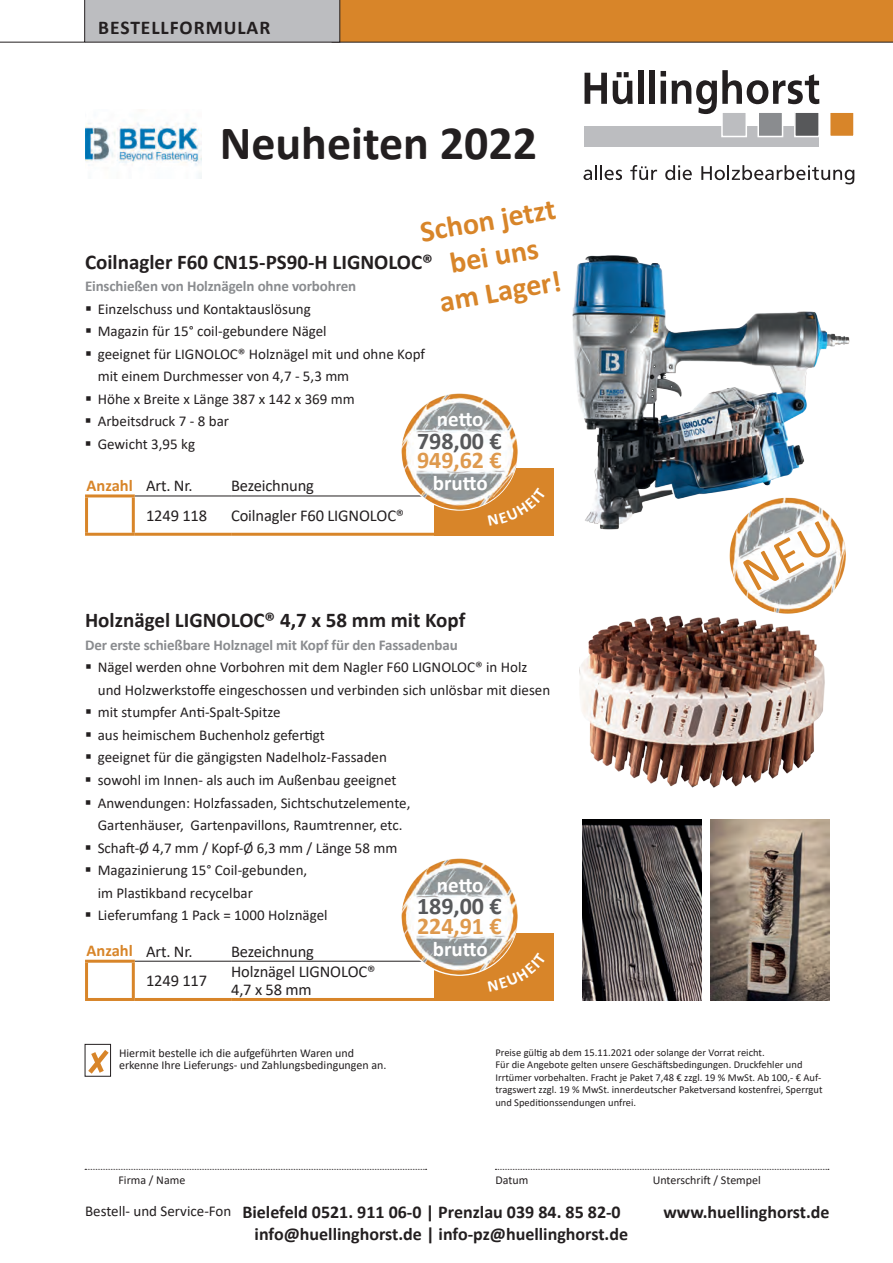
<style>
.page{position:relative;width:893px;height:1263px;background:#fff}
.page>*{position:absolute;margin:0;border:0;box-sizing:border-box;transform-origin:0 0}
.t1{font:700 48px "Calibri";color:#231f20}
.t2{font:700 30px/36px "Calibri";color:#d88529;text-align:center}
.t3{font:700 24px/19.5px "Calibri";color:#57585a}
.t4{font:700 21px "Calibri";color:#231f20}
.t5{font:700 21px "Calibri";color:#fff}
.t6{font:700 19.5px "Calibri";letter-spacing:.05em;color:#231f20}
.t7{font:700 18px "Calibri";color:#231f20}
.t8{font:16.5px/18px "Calibri";letter-spacing:-.01em;color:#231f20}
.t9{font:15px/22.5px "Calibri";color:#231f20}
.t10{font:700 15px "Calibri";letter-spacing:-.01em;color:#8a8c8f}
.t11{font:12px/12px "Calibri";color:#231f20}
.t12{font:10.5px/12.6px "Calibri";color:#231f20}
.s1{font-size:18px;color:#fff}
.s2{color:#de994d}
.s3{font-weight:700;color:#d88529}
.s4{font-weight:400;font-size:15px}
</style>
<div class="page">
<img style="left:85px;top:123px;width:117px;height:56px">
<img style="left:583px;top:819px;width:119px;height:182px">
<img style="left:579px;top:615px;width:246px;height:173px">
<img style="left:710px;top:819px;width:119px;height:182px">
<img style="left:572px;top:255px;width:278px;height:275px">
<svg style="left:0;top:0;width:893px;height:43px;background:#cf9d67"></svg>
<div style="left:584px;top:126px;width:234px;height:20px;background:#bcbdc0"></div>
<svg style="left:584px;top:73px;width:23px;height:31px"></svg>
<svg style="left:613px;top:72px;width:20px;height:32px"></svg>
<div style="left:638px;top:70px;width:6px;height:34px;background:#231f20"></div>
<div style="left:649px;top:70px;width:6px;height:34px;background:#231f20"></div>
<svg style="left:661px;top:71px;width:5px;height:33px"></svg>
<svg style="left:672px;top:70px;width:147px;height:44px"></svg>
<div style="left:722px;top:112px;width:24px;height:24px;background:#bcbdc0"></div>
<div style="left:721px;top:111px;width:26px;height:26px;border:2px solid #fff"></div>
<div style="left:758px;top:112px;width:24px;height:24px;background:#8a8c8f"></div>
<div style="left:757px;top:111px;width:26px;height:26px;border:2px solid #fff"></div>
<div style="left:795px;top:112px;width:24px;height:24px;background:#57585a"></div>
<div style="left:794px;top:111px;width:26px;height:26px;border:2px solid #fff"></div>
<div style="left:830px;top:112px;width:24px;height:24px;background:#d88529"></div>
<div style="left:829px;top:111px;width:26px;height:26px;border:2px solid #fff"></div>
<svg style="left:583px;top:165px;width:39px;height:15px"></svg>
<svg style="left:630px;top:165px;width:27px;height:15px"></svg>
<svg style="left:665px;top:165px;width:27px;height:15px"></svg>
<svg style="left:701px;top:165px;width:153px;height:19px"></svg>
<div style="left:85px;top:1044px;width:26px;height:32px;border:1px solid #231f20"></div>
<svg style="left:85px;top:1169px;width:342px;height:1px"></svg>
<svg style="left:495px;top:1169px;width:334px;height:1px"></svg>
<svg style="left:84px;top:1045px;width:28px;height:32px"></svg>
<img style="left:724px;top:491px;width:126px;height:127px">
<hr style="left:135px;top:961px;width:96px;height:1px;background:#231f20">
<hr style="left:231px;top:961px;width:204px;height:1px;background:#231f20">
<hr style="left:85px;top:960px;width:50px;height:3px;background:#d88529">
<hr style="left:85px;top:963px;width:3px;height:35px;background:#d88529">
<hr style="left:132px;top:963px;width:3px;height:35px;background:#d88529">
<hr style="left:85px;top:998px;width:50px;height:3px;background:#d88529">
<hr style="left:135px;top:998px;width:96px;height:3px;background:#d88529">
<hr style="left:231px;top:998px;width:204px;height:3px;background:#d88529">
<hr style="left:135px;top:496px;width:96px;height:1px;background:#231f20">
<hr style="left:231px;top:496px;width:204px;height:1px;background:#231f20">
<hr style="left:85px;top:494px;width:50px;height:3px;background:#d88529">
<hr style="left:85px;top:497px;width:3px;height:36px;background:#d88529">
<hr style="left:132px;top:497px;width:3px;height:36px;background:#d88529">
<hr style="left:85px;top:533px;width:50px;height:3px;background:#d88529">
<hr style="left:135px;top:533px;width:96px;height:3px;background:#d88529">
<hr style="left:231px;top:533px;width:204px;height:3px;background:#d88529">
<div style="left:434px;top:933px;width:119px;height:68px;background:#d88529"></div>
<img style="left:396px;top:858px;width:122px;height:118px">
<div style="left:434px;top:468px;width:119px;height:68px;background:#d88529"></div>
<img style="left:396px;top:393px;width:122px;height:118px">
<svg style="left:743px;top:521px;width:91px;height:69px"></svg>
<svg style="left:488px;top:952px;width:30px;height:24px"></svg>
<svg style="left:488px;top:487px;width:30px;height:24px"></svg>
<h3 class="t6" style="left:98px;top:14px;width:174px">BESTELLFORMULAR</h3>
<h1 class="t1" style="left:220px;top:109px;width:319px">Neuheiten 2022</h1>
<h2 class="t2" style="left:417px;top:214px;width:139px;rotate:-10deg">Schon jetzt bei uns<br>am Lager!</h2>
<h3 class="t4" style="left:85px;top:247px;width:349px">Coilnagler F60 CN15-PS90-H LIGNOLOC®</h3>
<p class="t10" style="left:85px;top:276px;width:273px">Einschießen von Holznägeln ohne vorbohren</p>
<p class="t9" style="left:98px;top:297px;width:329px">Einzelschuss und Kontaktauslösung<br>Magazin für 15° coil-gebundere Nägel<br>geeignet für LIGNOLOC® Holznägel mit und ohne Kopf mit einem Durchmesser von 4,7 - 5,3 mm<br>Höhe x Breite x Länge 387 x 142 x 369 mm Arbeitsdruck 7 - 8 bar<br>Gewicht 3,95 kg</p>
<h3 class="t5" style="left:437px;top:404px;width:48px">netto</h3>
<h3 class="t3" style="left:417px;top:431px;width:92px">798,00 €<span class="s1">€<br></span><span class="s2">949,62 €</span></h3>
<p class="t8" style="left:87px;top:476px;width:108px"><span class="s3">Anzahl</span> Art. Nr.</p>
<p class="t8" style="left:231px;top:476px;width:84px">Bezeichnung</p>
<p class="t8" style="left:146px;top:506px;width:63px">1249 118</p>
<p class="t8" style="left:231px;top:506px;width:175px">Coilnagler F60 LIGNOLOC®</p>
<h3 class="t5" style="left:433px;top:469px;width:56px">brutto</h3>
<h3 class="t4" style="left:85px;top:606px;width:382px">Holznägel LIGNOLOC® 4,7 x 58 mm mit Kopf</h3>
<p class="t10" style="left:85px;top:634px;width:374px">Der erste schießbare Holznagel mit Kopf für den Fassadenbau</p>
<p class="t9" style="left:98px;top:656px;width:454px">Nägel werden ohne Vorbohren mit dem Nagler F60 LIGNOLOC® in Holz und Holzwerkstoffe eingeschossen und verbinden sich unlösbar mit diesen mit stumpfer Anti-Spalt-Spitze<br>aus heimischem Buchenholz gefertigt<br>geeignet für die gängigsten Nadelholz-Fassaden<br>sowohl im Innen- als auch im Außenbau geeignet<br>Anwendungen: Holzfassaden, Sichtschutzelemente,<br>Gartenhäuser, Gartenpavillons, Raumtrenner, etc.<br>Schaft-Ø 4,7 mm / Kopf-Ø 6,3 mm / Länge 58 mm<br>Magazinierung 15° Coil-gebunden,<br>im Plastikband recycelbar<br>Lieferumfang 1 Pack = 1000 Holznägel</p>
<h3 class="t5" style="left:437px;top:870px;width:48px">netto</h3>
<h3 class="t3" style="left:417px;top:896px;width:92px">189,00 €<span class="s1">€<br></span><span class="s2">224,91 €</span></h3>
<p class="t8" style="left:87px;top:942px;width:108px"><span class="s3">Anzahl</span> Art. Nr.</p>
<p class="t8" style="left:231px;top:942px;width:84px">Bezeichnung</p>
<p class="t8" style="left:146px;top:971px;width:63px">1249 117</p>
<p class="t8" style="left:231px;top:962px;width:146px">Holznägel LIGNOLOC®<br>4,7 x 58 mm</p>
<h3 class="t5" style="left:433px;top:934px;width:56px">brutto</h3>
<p class="t11" style="left:119px;top:1046px;width:269px">Hiermit bestelle ich die aufgeführten Waren und erkenne Ihre Lieferungs- und Zahlungsbedingungen an.</p>
<p class="t12" style="left:495px;top:1045px;width:329px">Preise gültig ab dem 15.11.2021 oder solange der Vorrat reicht.<br>Für die Angebote gelten unsere Geschäftsbedingungen. Druckfehler und Irrtümer vorbehalten. Fracht je Paket 7,48 € zzgl. 19 % MwSt. Ab 100,- € Auf&shy;tragswert zzgl. 19 % MwSt. innerdeutscher Paketversand kostenfrei, Sperrgut und Speditionssendungen unfrei.</p>
<p class="t11" style="left:118px;top:1174px;width:68px">Firma / Name</p>
<p class="t11" style="left:495px;top:1174px;width:34px">Datum</p>
<p class="t11" style="left:653px;top:1174px;width:110px">Unterschrift / Stempel</p>
<p class="t7" style="left:85px;top:1200px;width:537px"><span class="s4">Bestell- und Service-Fon</span> Bielefeld 0521. 911 06-0 | Prenzlau 039 84. 85 82-0</p>
<p class="t7" style="left:663px;top:1200px;width:168px">www.huellinghorst.de</p>
<p class="t7" style="left:255px;top:1221px;width:375px">info@huellinghorst.de | info-pz@huellinghorst.de</p>
</div>
